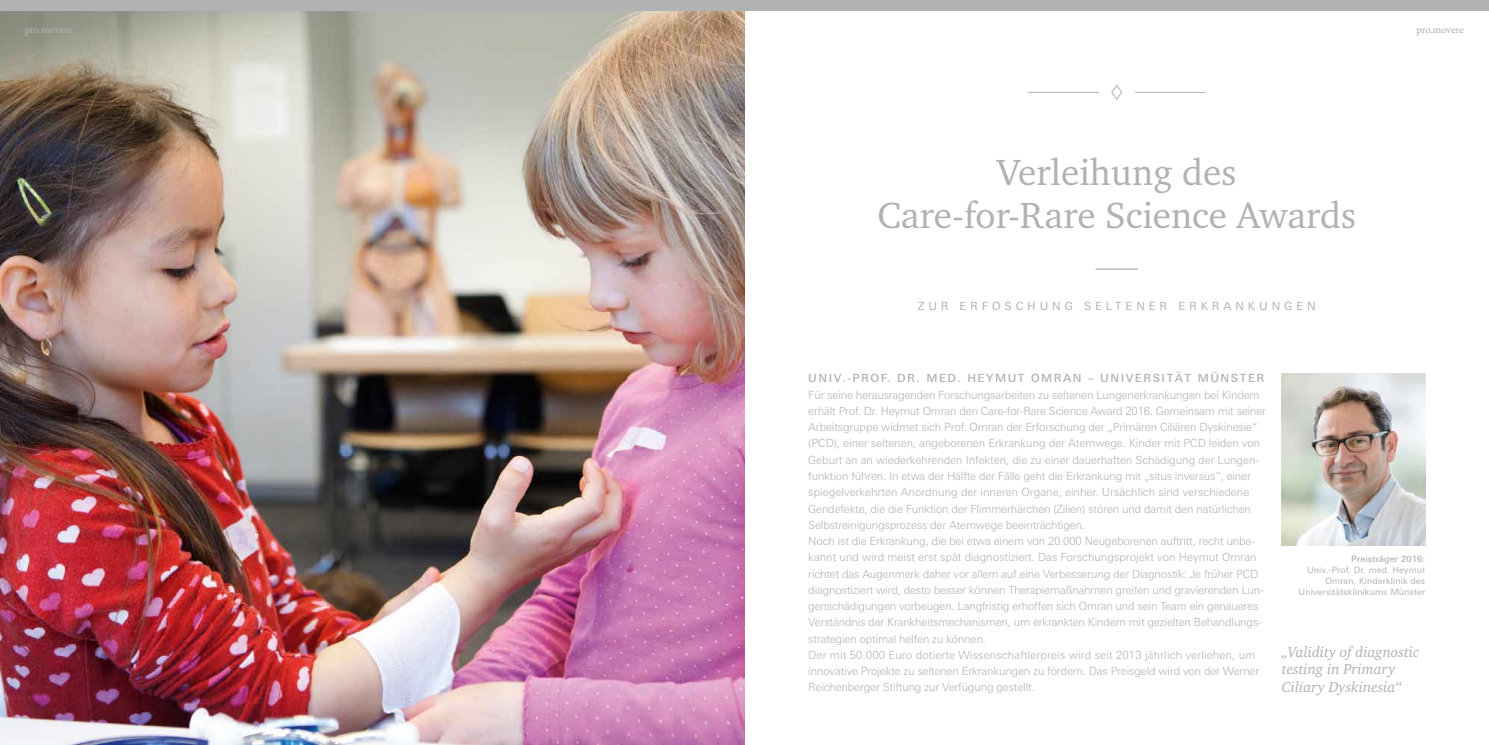
<style>
.page{position:relative;width:1489px;height:745px;background:#fff}
.page>*{position:absolute;margin:0;border:0;box-sizing:border-box;transform-origin:0 0}
.t1{font:37.5px/42.5px "Charter EF";color:#b1b2b3;text-align:center}
.t2{font:italic 15px/17.5px "Charter EF";color:#b1b2b3}
.t3{font:300 11.25px/16.2px "LT Univers Basic";letter-spacing:-.015em;color:#b1b2b3}
.t4{font:500 11.25px "LT Univers Basic";letter-spacing:.135em;color:#b1b2b3}
.t5{font:11.25px "LT Univers Basic";letter-spacing:.35em;color:#b1b2b3}
.t6{font:11.25px "Arno Pro";letter-spacing:-.005em;color:#b1b2b3}
.t7{font:8.75px/11.2px "LT Univers Basic";letter-spacing:.015em;color:#b1b2b3;text-align:right}
.t8{font:500 8.75px "LT Univers Basic";letter-spacing:.015em;color:#b1b2b3}
</style>
<div class="page">
<img style="left:0;top:11px;width:744px;height:733px">
<img style="left:1281px;top:373px;width:143px;height:172px">
<div style="left:0;top:0;width:1488px;height:11px;background:#b1b2b3"></div>
<hr style="left:1095px;top:268px;width:42px;height:1px;background:#b1b2b3">
<hr style="left:1028px;top:92px;width:177px;height:1px;background:#b1b2b3">
<div style="left:1098px;top:77px;width:36px;height:30px;background:#fff"></div>
<svg style="left:1111px;top:85px;width:11px;height:15px"></svg>
<p class="t6" style="left:25px;top:23px;width:49px">pro.movere</p>
<h1 class="t1" style="left:877px;top:150px;width:480px">Verleihung des<br>Care-for-Rare Science Awards</h1>
<p class="t5" style="left:917px;top:299px;width:399px">ZUR ERFOSCHUNG SELTENER ERKRANKUNGEN</p>
<p class="t4" style="left:808px;top:371px;width:457px">UNIV.-PROF. DR. MED. HEYMUT OMRAN – UNIVERSITÄT MÜNSTER</p>
<p class="t6" style="left:1416px;top:23px;width:49px">pro.movere</p>
<p class="t3" style="left:808px;top:386px;width:459px">Für seine herausragenden Forschungsarbeiten zu seltenen Lungenerkrankungen bei Kindern erhält Prof. Dr. Heymut Omran den Care-for-Rare Science Award 2016. Gemeinsam mit seiner Arbeitsgruppe widmet sich Prof. Omran der Erforschung der „Primären Ciliären Dyskinesie“ (PCD), einer seltenen, angeborenen Erkrankung der Atemwege. Kinder mit PCD leiden von Geburt an an wiederkehrenden Infekten, die zu einer dauerhaften Schädigung der Lungen&shy;funktion führen. In etwa der Hälfte der Fälle geht die Erkrankung mit „situs inversus“, einer spiegelverkehrten Anordnung der inneren Organe, einher. Ursächlich sind verschiedene Gendefekte, die die Funktion der Flimmerhärchen (Zilien) stören und damit den natürlichen Selbstreinigungsprozess der Atemwege beeinträchtigen.<br>Noch ist die Erkrankung, die bei etwa einem von 20.000 Neugeborenen auftritt, recht unbe&shy;kannt und wird meist erst spät diagnostiziert. Das Forschungsprojekt von Heymut Omran richtet das Augenmerk daher vor allem auf eine Verbesserung der Diagnostik: Je früher PCD diagnostiziert wird, desto besser können Therapiemaßnahmen greifen und gravierenden Lun&shy;genschädigungen vorbeugen. Langfristig erhoffen sich Omran und sein Team ein genaueres Verständnis der Krankheitsmechanismen, um erkrankten Kindern mit gezielten Behandlungs&shy;strategien optimal helfen zu können.<br>Der mit 50.000 Euro dotierte Wissenschaftlerpreis wird seit 2013 jährlich verliehen, um innovative Projekte zu seltenen Erkrankungen zu fördern. Das Preisgeld wird von der Werner Reichenberger Stiftung zur Verfügung gestellt.</p>
<p class="t8" style="left:1351px;top:553px;width:75px">Preisträger 2016:</p>
<p class="t7" style="left:1298px;top:564px;width:128px">Univ.-Prof. Dr. med. Heymut<br>Omran, Kinderklinik des<br>Universitätsklinikums Münster</p>
<h2 class="t2" style="left:1281px;top:642px;width:139px">„Validity of diagnostic testing in Primary<br>Ciliary Dyskinesia“</h2>
</div>
